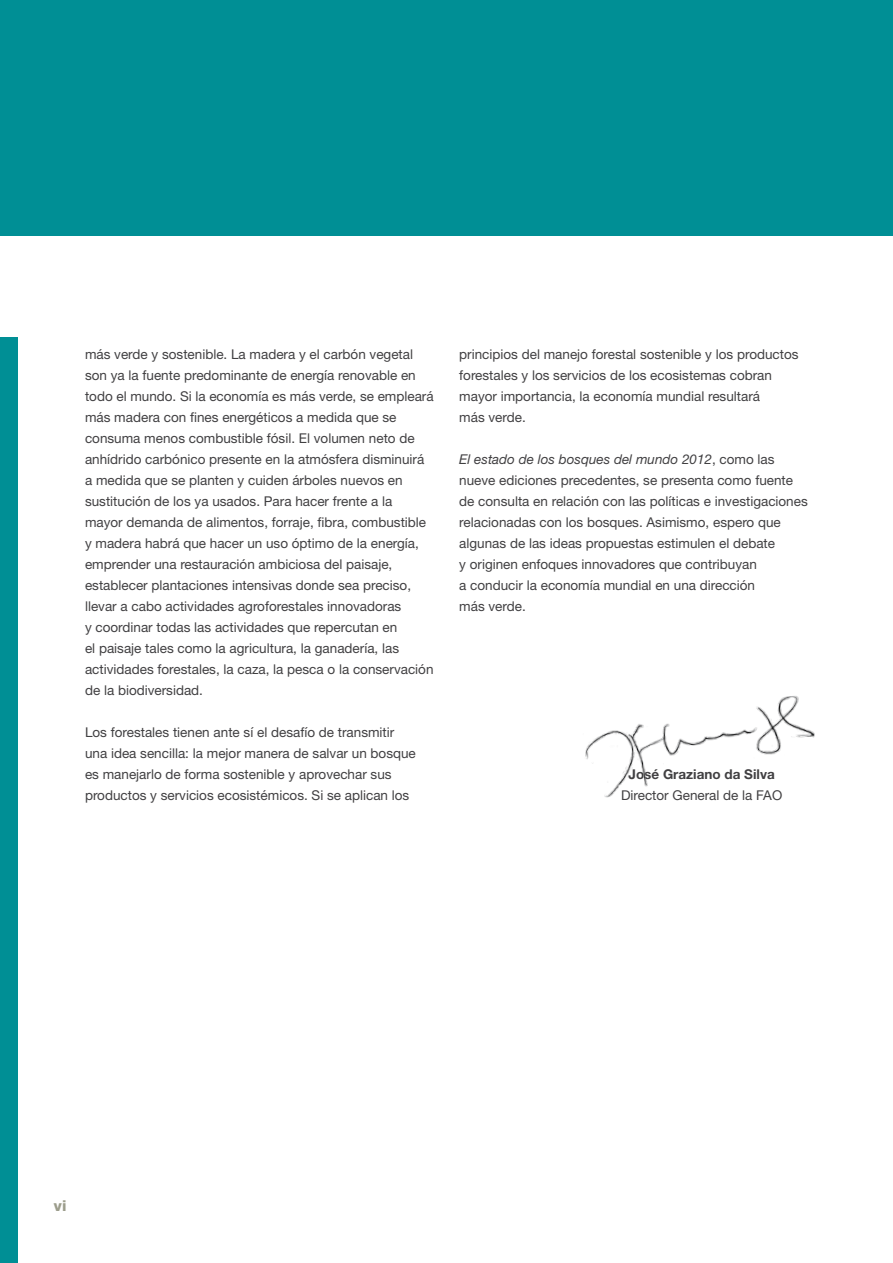
<style>
.page{position:relative;width:893px;height:1263px;background:#fff}
.page>*{position:absolute;margin:0;border:0;box-sizing:border-box;transform-origin:0 0}
.t1{font:800 15px "Helvetica Neue LT Std";color:#9c9d8c}
.t2{font:13.5px/21px "Helvetica Neue LT Std";color:#414042}
.t3{font:700 13.5px "Helvetica Neue LT Std";color:#414042}
.s1{font-style:italic}
</style>
<div class="page">
<div style="left:0;top:337px;width:17px;height:926px;background:#008f95"></div>
<div style="left:0;top:0;width:893px;height:235px;background:#008f95"></div>
<img style="left:585px;top:696px;width:230px;height:102px">
<p class="t2" style="left:85px;top:343px;width:350px">más verde y sostenible. La madera y el carbón vegetal son ya la fuente predominante de energía renovable en todo el mundo. Si la economía es más verde, se empleará más madera con fines energéticos a medida que se consuma menos combustible fósil. El volumen neto de anhídrido carbónico presente en la atmósfera disminuirá a medida que se planten y cuiden árboles nuevos en sustitución de los ya usados. Para hacer frente a la<br>mayor demanda de alimentos, forraje, fibra, combustible y madera habrá que hacer un uso óptimo de la energía, emprender una restauración ambiciosa del paisaje, establecer plantaciones intensivas donde sea preciso, llevar a cabo actividades agroforestales innovadoras<br>y coordinar todas las actividades que repercutan en<br>el paisaje tales como la agricultura, la ganadería, las actividades forestales, la caza, la pesca o la conservación de la biodiversidad.</p>
<p class="t2" style="left:85px;top:721px;width:332px">Los forestales tienen ante sí el desafío de transmitir una idea sencilla: la mejor manera de salvar un bosque es manejarlo de forma sostenible y aprovechar sus productos y servicios ecosistémicos. Si se aplican los</p>
<p class="t2" style="left:459px;top:343px;width:341px">principios del manejo forestal sostenible y los productos forestales y los servicios de los ecosistemas cobran mayor importancia, la economía mundial resultará<br>más verde.</p>
<p class="t2" style="left:459px;top:448px;width:350px"><span class="s1">El estado de los bosques del mundo 2012</span>, como las nueve ediciones precedentes, se presenta como fuente de consulta en relación con las políticas e investigaciones relacionadas con los bosques. Asimismo, espero que algunas de las ideas propuestas estimulen el debate<br>y originen enfoques innovadores que contribuyan<br>a conducir la economía mundial en una dirección<br>más verde.</p>
<p class="t3" style="left:628px;top:765px;width:148px">José Graziano da Silva</p>
<p class="t2" style="left:621px;top:784px;width:163px">Director General de la FAO</p>
<p class="t1" style="left:54px;top:1197px;width:14px">vi</p>
</div>
